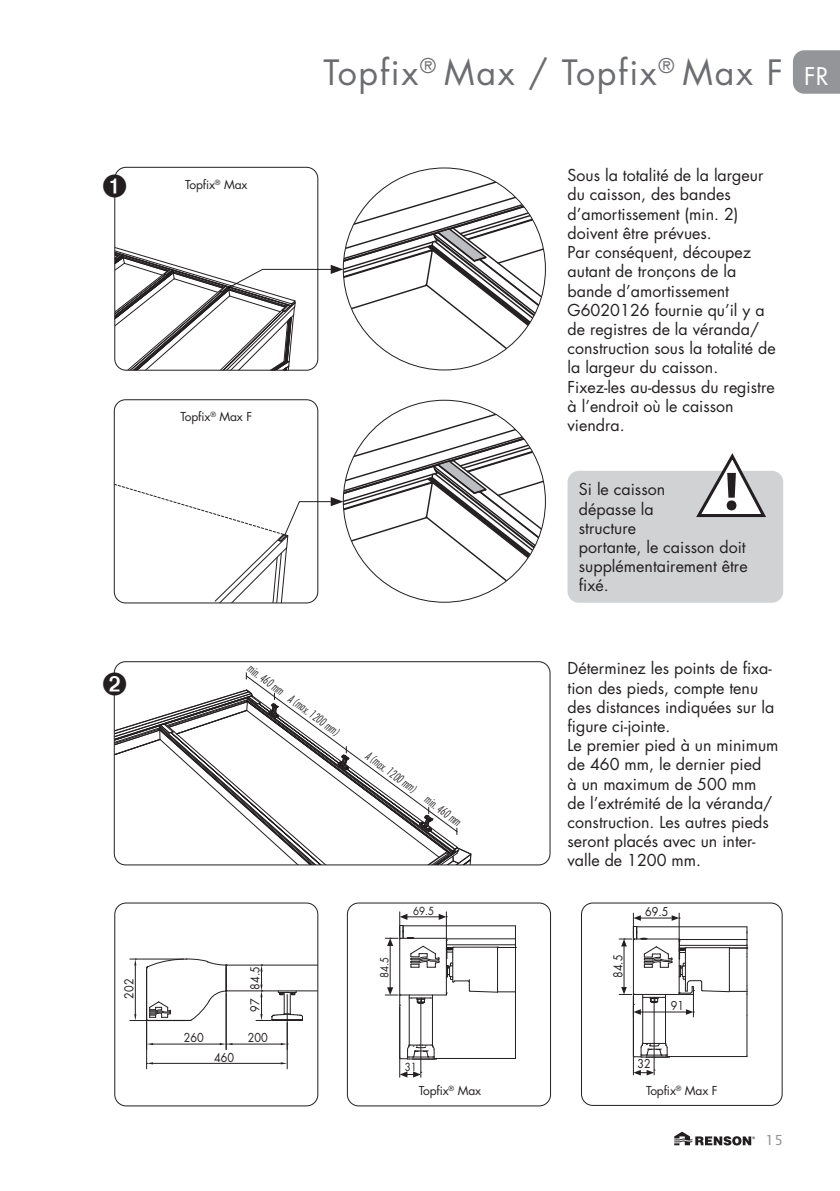
<style>
.page{position:relative;width:840px;height:1191px;background:#fff}
.page>*{position:absolute;margin:0;border:0;box-sizing:border-box;transform-origin:0 0}
.t1{font:34px "Futura Std";letter-spacing:.05em;color:#6c6d70}
.t2{font:23.8px "Futura Std";color:#fff}
.body{font:16px/19.2px "Futura Std";color:#231f20}
.t3{font:14px "Lucida Sans";color:#939598}
.body-2{font:12px "Futura Std";letter-spacing:-.01em;color:#231f20}
.body-3{font:12px "Futura Std";letter-spacing:-.01em;color:#231f20;scale:.9 1}
.t4{font:italic 300 condensed 11.8px "Futura Std";color:#231f20;scale:.85 1}
.t5{font:10.8px "Futura Std";color:#231f20;scale:.9 1}
</style>
<div class="page">
<svg style="left:674px;top:1131px;width:80px;height:14px"></svg>
<svg style="left:114px;top:400px;width:431px;height:203px"></svg>
<hr style="left:226px;top:990px;width:91px;height:1px;background:#231f20">
<hr style="left:226px;top:964px;width:91px;height:1px;background:#231f20">
<hr style="left:130px;top:1020px;width:54px;height:1px;background:#231f20">
<hr style="left:130px;top:958px;width:54px;height:1px;background:#231f20">
<hr style="left:135px;top:965px;width:1px;height:49px;background:#231f20">
<svg style="left:134px;top:958px;width:2px;height:7px"></svg>
<hr style="left:146px;top:970px;width:1px;height:79px;background:#231f20">
<hr style="left:153px;top:1043px;width:67px;height:1px;background:#231f20">
<svg style="left:147px;top:1043px;width:6px;height:2px"></svg>
<hr style="left:225px;top:993px;width:1px;height:56px;background:#231f20">
<hr style="left:286px;top:994px;width:1px;height:55px;background:#231f20">
<hr style="left:232px;top:1043px;width:49px;height:1px;background:#231f20">
<svg style="left:220px;top:1043px;width:12px;height:2px"></svg>
<svg style="left:281px;top:1043px;width:7px;height:2px"></svg>
<hr style="left:286px;top:1022px;width:1px;height:46px;background:#231f20">
<hr style="left:146px;top:1022px;width:1px;height:46px;background:#231f20">
<hr style="left:153px;top:1063px;width:128px;height:1px;background:#231f20">
<svg style="left:256px;top:964px;width:47px;height:57px"></svg>
<svg style="left:146px;top:958px;width:81px;height:63px"></svg>
<svg style="left:146px;top:1062px;width:7px;height:2px"></svg>
<div style="left:114px;top:902px;width:204px;height:204px;border:1px solid #231f20;border-radius:11px"></div>
<hr style="left:434px;top:1058px;width:81px;height:1px;background:#231f20">
<hr style="left:432px;top:998px;width:1px;height:47px;background:#231f20">
<hr style="left:408px;top:998px;width:1px;height:47px;background:#231f20">
<svg style="left:400px;top:1044px;width:36px;height:16px"></svg>
<hr style="left:514px;top:1016px;width:1px;height:41px;background:#231f20">
<hr style="left:399px;top:1007px;width:1px;height:70px;background:#231f20">
<hr style="left:420px;top:1000px;width:1px;height:77px;background:#231f20">
<svg style="left:399px;top:1071px;width:22px;height:6px"></svg>
<svg style="left:385px;top:912px;width:131px;height:104px"></svg>
<div style="left:347px;top:902px;width:203px;height:204px;border:1px solid #231f20;border-radius:11px"></div>
<hr style="left:666px;top:1056px;width:80px;height:1px;background:#231f20">
<hr style="left:664px;top:997px;width:1px;height:46px;background:#231f20">
<hr style="left:642px;top:997px;width:1px;height:46px;background:#231f20">
<svg style="left:633px;top:1042px;width:36px;height:16px"></svg>
<hr style="left:746px;top:1015px;width:1px;height:41px;background:#231f20">
<hr style="left:632px;top:1006px;width:1px;height:69px;background:#231f20">
<hr style="left:653px;top:999px;width:1px;height:76px;background:#231f20">
<svg style="left:633px;top:1069px;width:21px;height:6px"></svg>
<svg style="left:618px;top:913px;width:129px;height:103px"></svg>
<div style="left:580px;top:902px;width:202px;height:204px;border:1px solid #231f20;border-radius:11px"></div>
<svg style="left:793px;top:50px;width:46px;height:44px;background:#97999c"></svg>
<div style="left:567px;top:471px;width:215px;height:132px;background:#d1d2d4;border-radius:11px"></div>
<svg style="left:696px;top:453px;width:70px;height:65px"></svg>
<svg style="left:114px;top:168px;width:431px;height:202px"></svg>
<svg style="left:113px;top:672px;width:358px;height:193px"></svg>
<p class="body-3" style="left:121px;top:998px;width:24px;rotate:-90deg">202</p>
<p class="body-2" style="left:185px;top:177px;width:64px">Topfix<sup>®</sup> Max</p>
<p class="body-2" style="left:180px;top:409px;width:73px">Topfix<sup>®</sup> Max F</p>
<h1 class="t1" style="left:323px;top:51px;width:461px">Topfix<sup>®</sup> Max / Topfix<sup>®</sup> Max F</h1>
<h2 class="t2" style="left:803px;top:61px;width:26px">fr</h2>
<p class="body" style="left:567px;top:166px;width:197px">Sous la totalité de la largeur du caisson, des bandes</p>
<p class="body" style="left:567px;top:204px;width:172px">d’amortissement (min. 2) doivent être prévues.</p>
<p class="body" style="left:567px;top:243px;width:185px">Par conséquent, découpez autant de tronçons de la</p>
<p class="body" style="left:567px;top:281px;width:209px">bande d’amortissement<br>G6020126 fournie qu’il y a de registres de la véranda/ construction sous la totalité de</p>
<p class="body" style="left:567px;top:358px;width:152px">la largeur du caisson.</p>
<p class="body" style="left:567px;top:377px;width:208px">Fixez-les au-dessus du registre à l’endroit où le caisson</p>
<p class="body" style="left:567px;top:415px;width:59px">viendra.</p>
<p class="body" style="left:578px;top:480px;width:170px">Si le caisson<br>dépasse la<br>structure<br>portante, le caisson doit supplémentairement être fixé.</p>
<p class="t4" style="left:253px;top:661px;width:51px;rotate:37deg">min. 460 mm</p>
<p class="t4" style="left:294px;top:691px;width:72px;rotate:37deg">A (max. 1200 mm)</p>
<p class="body-3" style="left:247px;top:989px;width:27px;rotate:-90deg">84.5</p>
<p class="body-3" style="left:247px;top:1011px;width:16px;rotate:-90deg">97</p>
<p class="body-3" style="left:184px;top:1030px;width:24px">260</p>
<p class="body-3" style="left:247px;top:1030px;width:24px">200</p>
<p class="body-3" style="left:214px;top:1049px;width:24px">460</p>
<p class="t4" style="left:371px;top:748px;width:72px;rotate:37deg">A (max. 1200 mm)</p>
<p class="t4" style="left:430px;top:792px;width:51px;rotate:37deg">min. 460 mm</p>
<p class="t5" style="left:377px;top:978px;width:25px;rotate:-90deg">84.5</p>
<p class="t5" style="left:413px;top:904px;width:25px">69.5</p>
<p class="t5" style="left:404px;top:1059px;width:15px">31</p>
<p class="body" style="left:567px;top:659px;width:208px">Déterminez les points de fixa&shy;tion des pieds, compte tenu des distances indiquées sur la figure ci-jointe.</p>
<p class="body" style="left:567px;top:736px;width:212px">Le premier pied à un minimum de 460 mm, le dernier pied<br>à un maximum de 500 mm<br>de l’extrémité de la véranda/ construction. Les autres pieds seront placés avec un inter&shy;valle de 1200 mm.</p>
<p class="t5" style="left:637px;top:659px;width:52px">max 1200</p>
<p class="body-3" style="left:610px;top:978px;width:27px;rotate:-90deg">84.5</p>
<p class="body-3" style="left:645px;top:904px;width:27px">69.5</p>
<p class="body-3" style="left:670px;top:998px;width:16px">91</p>
<p class="body-3" style="left:637px;top:1056px;width:16px">32</p>
<p class="body-2" style="left:418px;top:1082px;width:64px">Topfix<sup>®</sup> Max</p>
<p class="body-2" style="left:645px;top:1082px;width:73px">Topfix<sup>®</sup> Max F</p>
<p class="t3" style="left:765px;top:1131px;width:19px">15</p>
</div>
